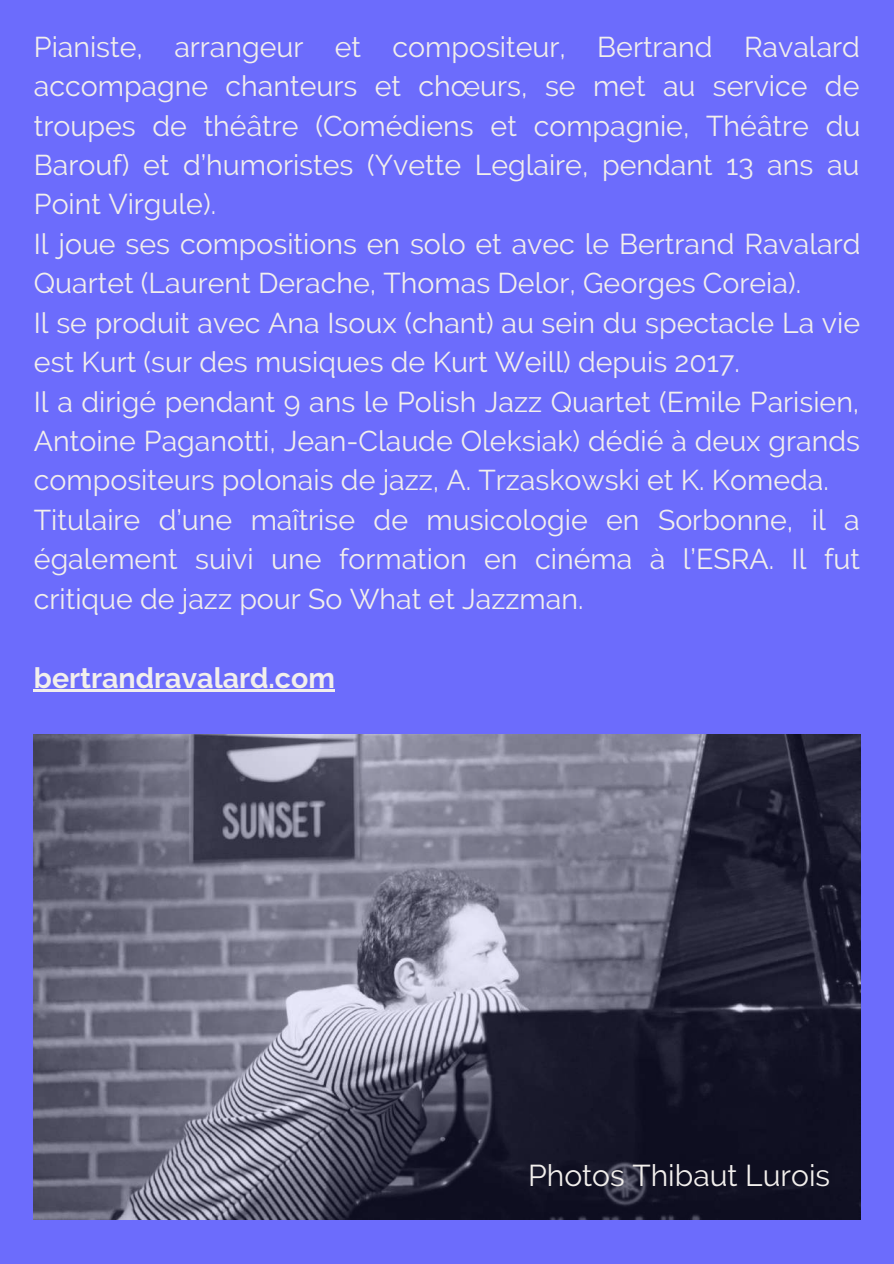
<style>
.page{position:relative;width:894px;height:1264px;background:#fff}
.page>*{position:absolute;margin:0;border:0;box-sizing:border-box;transform-origin:0 0}
.t1{font:30px "Raleway";color:#f2efec}
.t2{font:28.5px/39.5px "Raleway";color:#f2efec}
.t3{font:700 28.5px "Raleway";color:#f2efec}
</style>
<div class="page">
<div style="left:0;top:0;width:893px;height:1263px;background:#6c6cfc"></div>
<img style="left:34px;top:734px;width:826px;height:485px">
<hr style="left:34px;top:690px;width:301px;height:2px;background:#f2efec">
<p class="t2" style="left:34px;top:27px;width:827px">Pianiste, arrangeur et compositeur, Bertrand Ravalard accompagne chanteurs et chœurs, se met au service de troupes de théâtre (Comédiens et compagnie, Théâtre du Barouf) et d’humoristes (Yvette Leglaire, pendant 13 ans au Point Virgule).<br>Il joue ses compositions en solo et avec le Bertrand Ravalard Quartet (Laurent Derache, Thomas Delor, Georges Coreia).<br>Il se produit avec Ana Isoux (chant) au sein du spectacle La vie est Kurt (sur des musiques de Kurt Weill) depuis 2017.<br>Il a dirigé pendant 9 ans le Polish Jazz Quartet (Emile Parisien, Antoine Paganotti, Jean-Claude Oleksiak) dédié à deux grands compositeurs polonais de jazz, A. Trzaskowski et K. Komeda.<br>Titulaire d’une maîtrise de musicologie en Sorbonne, il a également suivi une formation en cinéma à l’ESRA. Il fut critique de jazz pour So What et Jazzman.</p>
<p class="t3" style="left:34px;top:660px;width:302px">bertrandravalard.com</p>
<p class="t1" style="left:528px;top:1157px;width:303px">Photos Thibaut Lurois</p>
</div>
